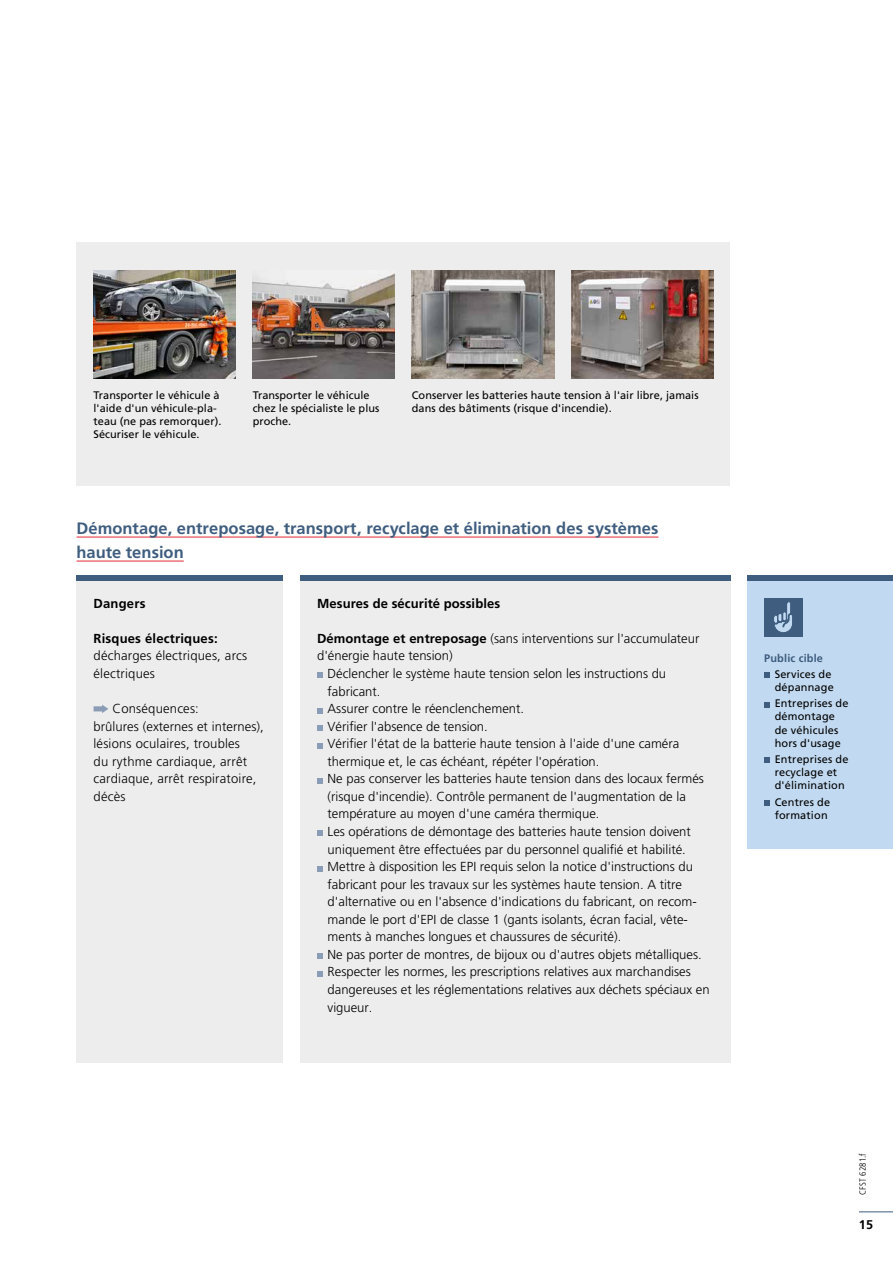
<style>
.page{position:relative;width:893px;height:1263px;background:#fff}
.page>*{position:absolute;margin:0;border:0;box-sizing:border-box;transform-origin:0 0}
.t1{font:700 16.5px/24px "Frutiger LT Std";letter-spacing:.005em;color:#3e5d7f}
.t2{font:300 13.05px/17.5px "Frutiger LT Std";color:#000}
.t3{font:700 13.05px "Frutiger LT Std";letter-spacing:.01em;color:#000}
.t4{font:700 12.6px "Frutiger LT Std";color:#000}
.t5{font:10.95px/13.2px "Frutiger LT Std";letter-spacing:.005em;color:#000}
.t6{font:700 10.95px "Frutiger LT Std";letter-spacing:.015em;color:#3e5d7f}
.t7{font:300 condensed 9px "Frutiger LT Std";letter-spacing:.015em;color:#000}
.s1{font-weight:700}
</style>
<div class="page">
<div style="left:77px;top:242px;width:653px;height:244px;background:#ededed"></div>
<img style="left:94px;top:270px;width:142px;height:108px">
<img style="left:253px;top:273px;width:142px;height:105px">
<img style="left:412px;top:270px;width:142px;height:108px">
<img style="left:571px;top:270px;width:142px;height:108px">
<div style="left:77px;top:576px;width:206px;height:486px;background:#ededed"></div>
<svg style="left:94px;top:705px;width:14px;height:8px"></svg>
<div style="left:300px;top:576px;width:430px;height:486px;background:#ededed"></div>
<svg style="left:317px;top:673px;width:5px;height:5px"></svg>
<svg style="left:317px;top:708px;width:5px;height:5px"></svg>
<svg style="left:317px;top:726px;width:5px;height:5px"></svg>
<svg style="left:317px;top:743px;width:5px;height:5px"></svg>
<svg style="left:317px;top:778px;width:5px;height:5px"></svg>
<svg style="left:317px;top:831px;width:5px;height:5px"></svg>
<svg style="left:317px;top:866px;width:5px;height:5px"></svg>
<svg style="left:317px;top:954px;width:5px;height:5px"></svg>
<svg style="left:317px;top:971px;width:5px;height:5px"></svg>
<hr style="left:77px;top:536px;width:581px;height:2px;background:#e5323d">
<hr style="left:77px;top:560px;width:107px;height:2px;background:#e5323d">
<div style="left:77px;top:576px;width:206px;height:5px;background:#3e5d7f"></div>
<div style="left:300px;top:576px;width:430px;height:5px;background:#3e5d7f"></div>
<div style="left:747px;top:581px;width:146px;height:268px;background:#c2daf1"></div>
<div style="left:747px;top:576px;width:146px;height:5px;background:#3e5d7f"></div>
<svg style="left:764px;top:673px;width:5px;height:5px"></svg>
<svg style="left:764px;top:702px;width:5px;height:5px"></svg>
<svg style="left:764px;top:758px;width:5px;height:5px"></svg>
<svg style="left:764px;top:800px;width:5px;height:5px"></svg>
<div style="left:764px;top:598px;width:38px;height:38px;background:#3e5d7f"></div>
<svg style="left:774px;top:602px;width:18px;height:31px"></svg>
<hr style="left:859px;top:1211px;width:34px;height:1px;background:#3e5d7f">
<p class="t5" style="left:94px;top:389px;width:129px">Transporter le véhicule à l'aide d'un véhicule-pla&shy;teau (ne pas remorquer).<br>Sécuriser le véhicule.</p>
<p class="t5" style="left:253px;top:389px;width:128px">Transporter le véhicule chez le spécialiste le plus proche.</p>
<p class="t5" style="left:412px;top:389px;width:288px">Conserver les batteries haute tension à l'air libre, jamais dans des bâtiments (risque d'incendie).</p>
<p class="t1" style="left:77px;top:516px;width:583px">Démontage, entreposage, transport, recyclage et élimination des systèmes haute tension</p>
<p class="t3" style="left:94px;top:596px;width:53px">Dangers</p>
<p class="t3" style="left:94px;top:631px;width:126px">Risques électriques:</p>
<p class="t2" style="left:94px;top:647px;width:155px">décharges électriques, arcs électriques</p>
<p class="t2" style="left:94px;top:700px;width:172px;text-indent:19px">Conséquences:<br>brûlures (externes et internes), lésions oculaires, troubles<br>du rythme cardiaque, arrêt cardiaque, arrêt respiratoire, décès</p>
<p class="t3" style="left:317px;top:596px;width:185px">Mesures de sécurité possibles</p>
<p class="t2" style="left:317px;top:630px;width:384px"><span class="s1">Démontage et entreposage</span> (sans interventions sur l'accumulateur</p>
<p class="t2" style="left:317px;top:647px;width:137px">d'énergie haute tension)</p>
<p class="t2" style="left:328px;top:665px;width:340px">Déclencher le système haute tension selon les instructions du</p>
<p class="t2" style="left:328px;top:682px;width:54px">fabricant.</p>
<p class="t2" style="left:328px;top:700px;width:198px">Assurer contre le réenclenchement.</p>
<p class="t2" style="left:328px;top:718px;width:162px">Vérifier l'absence de tension.</p>
<p class="t2" style="left:328px;top:735px;width:353px">Vérifier l'état de la batterie haute tension à l'aide d'une caméra</p>
<p class="t2" style="left:328px;top:753px;width:273px">thermique et, le cas échéant, répéter l'opération.</p>
<p class="t2" style="left:328px;top:770px;width:378px">Ne pas conserver les batteries haute tension dans des locaux fermés</p>
<p class="t2" style="left:328px;top:788px;width:360px">(risque d'incendie). Contrôle permanent de l'augmentation de la</p>
<p class="t2" style="left:328px;top:805px;width:273px">température au moyen d'une caméra thermique.</p>
<p class="t2" style="left:328px;top:823px;width:365px">Les opérations de démontage des batteries haute tension doivent</p>
<p class="t2" style="left:328px;top:840px;width:360px">uniquement être effectuées par du personnel qualifié et habilité.</p>
<p class="t2" style="left:328px;top:858px;width:367px">Mettre à disposition les EPI requis selon la notice d'instructions du</p>
<p class="t2" style="left:328px;top:875px;width:356px">fabricant pour les travaux sur les systèmes haute tension. A titre</p>
<p class="t2" style="left:328px;top:893px;width:371px">d'alternative ou en l'absence d'indications du fabricant, on recom-</p>
<p class="t2" style="left:328px;top:911px;width:362px">mande le port d'EPI de classe 1 (gants isolants, écran facial, vête-</p>
<p class="t2" style="left:328px;top:928px;width:295px">ments à manches longues et chaussures de sécurité).</p>
<p class="t2" style="left:328px;top:946px;width:376px">Ne pas porter de montres, de bijoux ou d'autres objets métalliques.</p>
<p class="t2" style="left:328px;top:963px;width:365px">Respecter les normes, les prescriptions relatives aux marchandises</p>
<p class="t2" style="left:328px;top:981px;width:384px">dangereuses et les réglementations relatives aux déchets spéciaux en</p>
<p class="t2" style="left:328px;top:998px;width:46px">vigueur.</p>
<p class="t6" style="left:764px;top:651px;width:60px">Public cible</p>
<p class="t5" style="left:775px;top:667px;width:61px">Services de dépannage</p>
<p class="t5" style="left:775px;top:697px;width:75px">Entreprises de démontage de véhicules hors d'usage</p>
<p class="t5" style="left:775px;top:753px;width:75px">Entreprises de recyclage et d'élimination</p>
<p class="t5" style="left:775px;top:795px;width:57px">Centres de formation</p>
<p class="t7" style="left:857px;top:1195px;width:43px;rotate:-90deg">CFST 6281.f</p>
<p class="t4" style="left:859px;top:1217px;width:16px">15</p>
</div>
